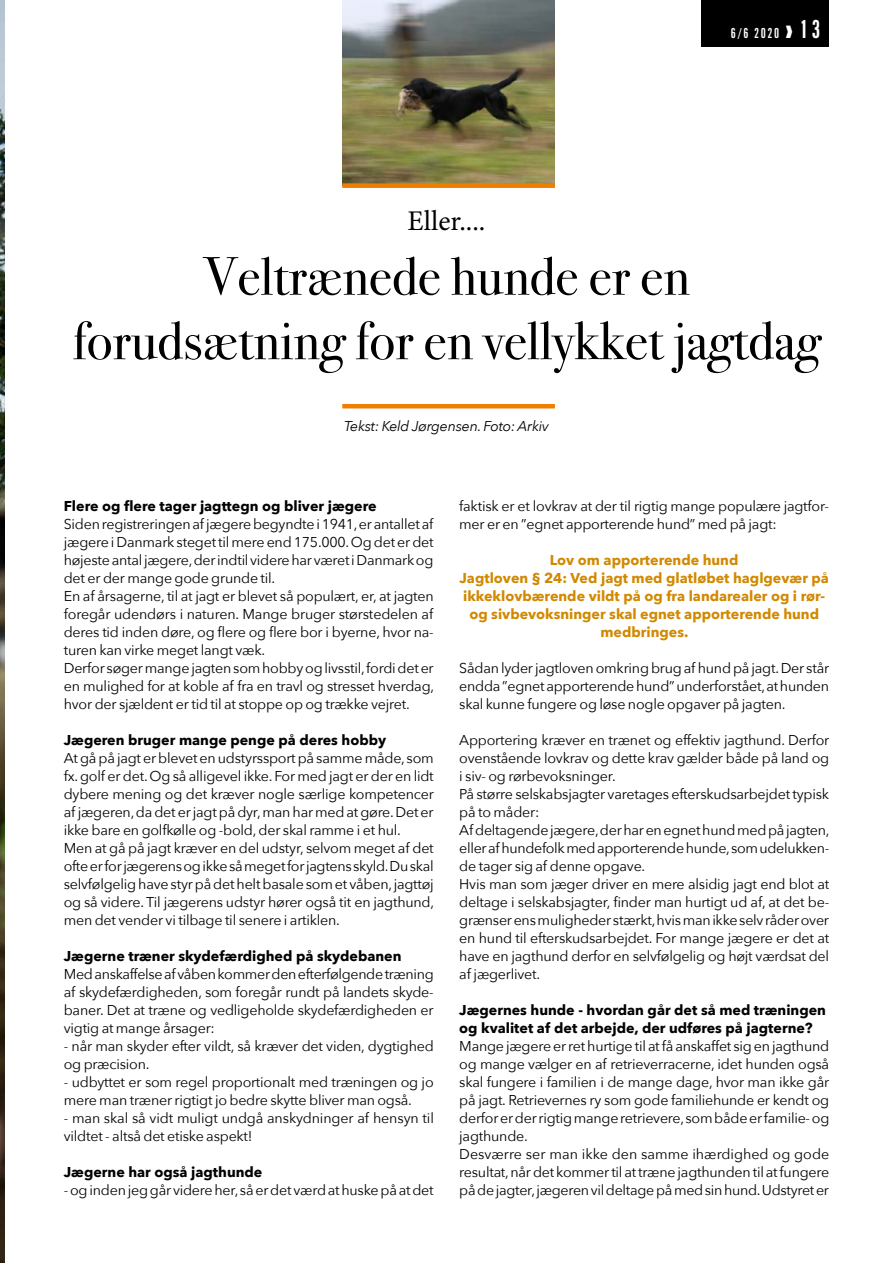
<style>
.page{position:relative;width:893px;height:1263px;background:#fff}
.page>*{position:absolute;margin:0;border:0;box-sizing:border-box;transform-origin:0 0}
.t1{font:54px/64.5px "Bodoni Svty Two ITCTT";color:#000;text-align:center}
.t2{font:28.5px "Minion Pro";letter-spacing:.005em;color:#000}
.t3{font:15px "Alternate Got No 1 D";color:#fff}
.t4{font:14.25px/18px "Avenir Next";letter-spacing:-.015em;color:#000}
.t5{font:700 14.25px/18px "Avenir Next";color:#000}
.t6{font:700 14.25px/18px "Avenir Next";color:#d18901;text-align:center}
.t7{font:italic 14.25px "Avenir Next";letter-spacing:-.015em;color:#000}
.s1{font-size:27px}
</style>
<div class="page">
<div style="left:702px;top:0;width:127px;height:47px;background:#000"></div>
<img style="left:0;top:0;width:4px;height:1263px">
<img style="left:342px;top:0;width:213px;height:183px">
<div style="left:342px;top:183px;width:213px;height:5px;background:#ef7d00"></div>
<hr style="left:342px;top:404px;width:213px;height:4px;background:#ef7d00">
<p class="t3" style="left:731px;top:25px;width:91px">6/6 2020 ❱ <span class="s1">13</span></p>
<h2 class="t2" style="left:408px;top:202px;width:79px">Eller....</h2>
<h1 class="t1" style="left:72px;top:238px;width:750px">Veltrænede hunde er en forudsætning for en vellykket jagtdag</h1>
<p class="t7" style="left:344px;top:414px;width:206px">Tekst: Keld Jørgensen. Foto: Arkiv</p>
<p class="t5" style="left:64px;top:496px;width:314px">Flere og flere tager jagttegn og bliver jægere</p>
<p class="t4" style="left:64px;top:514px;width:372px">Siden registreringen af jægere begyndte i 1941, er antallet af jægere i Danmark steget til mere end 175.000. Og det er det højeste antal jægere, der indtil videre har været i Danmark og det er der mange gode grunde til.<br>En af årsagerne, til at jagt er blevet så populært, er, at jagten foregår udendørs i naturen. Mange bruger størstedelen af deres tid inden døre, og flere og flere bor i byerne, hvor na&shy;turen kan virke meget langt væk.<br>Derfor søger mange jagten som hobby og livsstil, fordi det er en mulighed for at koble af fra en travl og stresset hverdag, hvor der sjældent er tid til at stoppe op og trække vejret.</p>
<p class="t5" style="left:64px;top:730px;width:324px">Jægeren bruger mange penge på deres hobby</p>
<p class="t4" style="left:64px;top:748px;width:372px">At gå på jagt er blevet en udstyrssport på samme måde, som fx. golf er det. Og så alligevel ikke. For med jagt er der en lidt dybere mening og det kræver nogle særlige kompetencer af jægeren, da det er jagt på dyr, man har med at gøre. Det er ikke bare en golfkølle og -bold, der skal ramme i et hul.<br>Men at gå på jagt kræver en del udstyr, selvom meget af det ofte er for jægerens og ikke så meget for jagtens skyld. Du skal selvfølgelig have styr på det helt basale som et våben, jagttøj og så videre. Til jægerens udstyr hører også tit en jagthund, men det vender vi tilbage til senere i artiklen.</p>
<p class="t5" style="left:64px;top:946px;width:339px">Jægerne træner skydefærdighed på skydebanen</p>
<p class="t4" style="left:64px;top:964px;width:371px;text-align:justify">Med anskaffelse af våben kommer den efterfølgende træning af skydefærdigheden, som foregår rundt på landets skyde&shy;baner. Det at træne og vedligeholde skydefærdigheden er vigtig at mange årsager:</p>
<p class="t4" style="left:64px;top:1036px;width:371px">- når man skyder efter vildt, så kræver det viden, dygtighed og præcision.</p>
<p class="t4" style="left:64px;top:1072px;width:371px">- udbyttet er som regel proportionalt med træningen og jo mere man træner rigtigt jo bedre skytte bliver man også.</p>
<p class="t4" style="left:64px;top:1108px;width:372px">- man skal så vidt muligt undgå anskydninger af hensyn til vildtet - altså det etiske aspekt!</p>
<p class="t5" style="left:64px;top:1162px;width:200px">Jægerne har også jagthunde</p>
<p class="t4" style="left:64px;top:1180px;width:371px">- og inden jeg går videre her, så er det værd at huske på at det</p>
<p class="t4" style="left:459px;top:496px;width:371px">faktisk er et lovkrav at der til rigtig mange populære jagtfor&shy;mer er en ”egnet apporterende hund” med på jagt:</p>
<p class="t6" style="left:459px;top:550px;width:371px">Lov om apporterende hund<br>Jagtloven § 24: Ved jagt med glatløbet haglgevær på ikkeklovbærende vildt på og fra landarealer og i rør&shy;og sivbevoksninger skal egnet apporterende hund medbringes.</p>
<p class="t4" style="left:459px;top:658px;width:371px;text-align:justify">Sådan lyder jagtloven omkring brug af hund på jagt. Der står endda ”egnet apporterende hund” underforstået, at hunden skal kunne fungere og løse nogle opgaver på jagten.</p>
<p class="t4" style="left:459px;top:730px;width:372px">Apportering kræver en trænet og effektiv jagthund. Derfor ovenstående lovkrav og dette krav gælder både på land og i siv- og rørbevoksninger.<br>På større selskabsjagter varetages efterskudsarbejdet typisk på to måder:<br>Af deltagende jægere, der har en egnet hund med på jagten, eller af hundefolk med apporterende hunde, som udelukken&shy;de tager sig af denne opgave.<br>Hvis man som jæger driver en mere alsidig jagt end blot at deltage i selskabsjagter, finder man hurtigt ud af, at det be&shy;grænser ens muligheder stærkt, hvis man ikke selv råder over en hund til efterskudsarbejdet. For mange jægere er det at have en jagthund derfor en selvfølgelig og højt værdsat del af jægerlivet.</p>
<p class="t5" style="left:459px;top:1000px;width:368px">Jægernes hunde - hvordan går det så med træningen og kvalitet af det arbejde, der udføres på jagterne?</p>
<p class="t4" style="left:459px;top:1036px;width:372px">Mange jægere er ret hurtige til at få anskaffet sig en jagthund og mange vælger en af retrieverracerne, idet hunden også skal fungere i familien i de mange dage, hvor man ikke går på jagt. Retrievernes ry som gode familiehunde er kendt og derfor er der rigtig mange retrievere, som både er familie- og jagthunde.<br>Desværre ser man ikke den samme ihærdighed og gode resultat, når det kommer til at træne jagthunden til at fungere på de jagter, jægeren vil deltage på med sin hund. Udstyret er</p>
</div>
